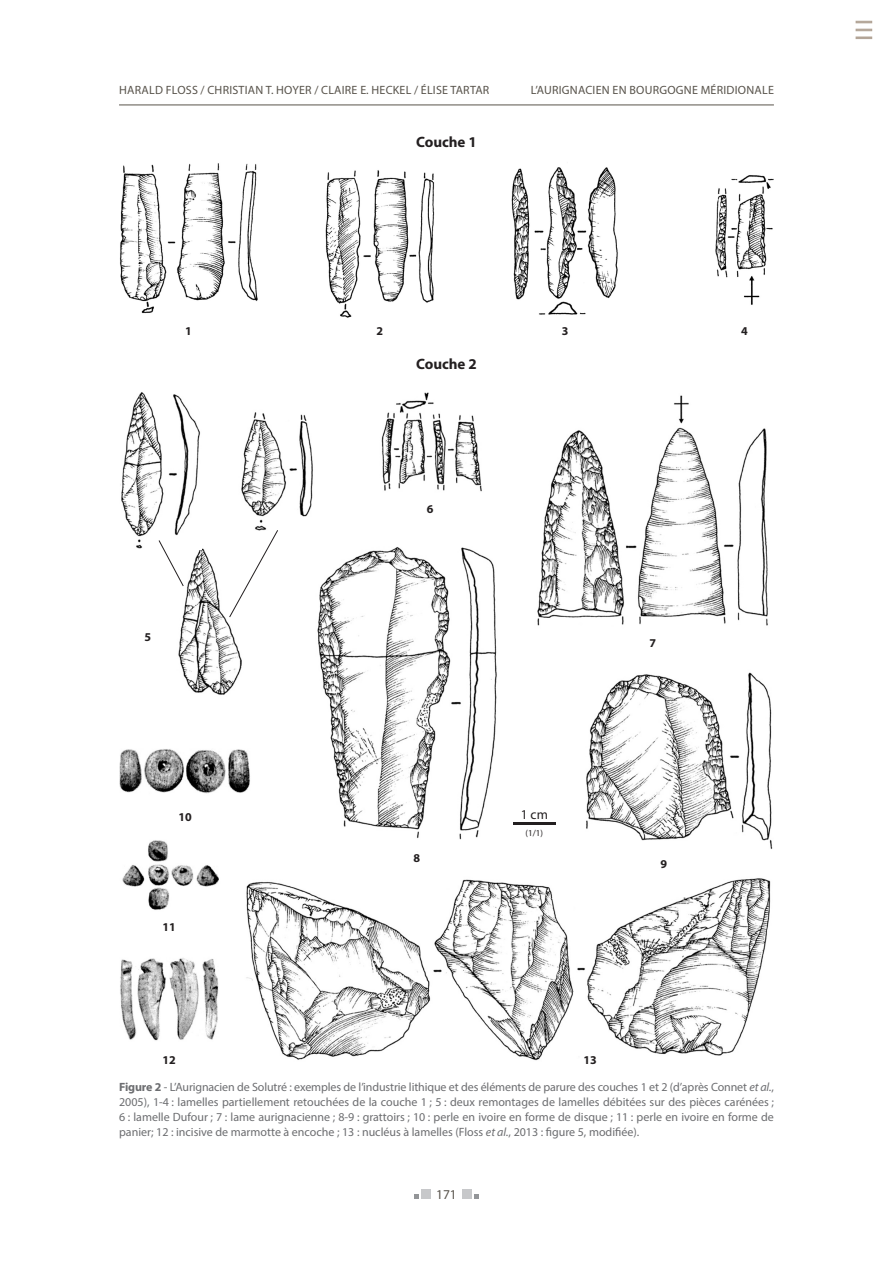
<style>
.page{position:relative;width:893px;height:1263px;background:#fff}
.page>*{position:absolute;margin:0;border:0;box-sizing:border-box;transform-origin:0 0}
.Legende{font:700 15px "Myriad Pro";color:#231f20}
.t1{font:13.5px "Myriad Pro";color:#58534b}
.Legende-2{font:13.5px "Myriad Pro";color:#231f20}
.Legende-3{font:12px/15px "Myriad Pro";color:#6c6d70;text-align:justify}
.t2{font:12px "Myriad Pro";letter-spacing:.02em;color:#58534b}
.Legende-4{font:700 12px "Myriad Pro";color:#231f20}
.Legende-5{font:9px "Myriad Pro";color:#231f20}
.s1{font-weight:700}
.s2{font-style:italic}
</style>
<div class="page">
<svg style="left:414px;top:1194px;width:4px;height:5px"></svg>
<div style="left:421px;top:1190px;width:9px;height:9px;background:#c7c8ca"></div>
<div style="left:463px;top:1190px;width:9px;height:9px;background:#c7c8ca"></div>
<svg style="left:475px;top:1194px;width:4px;height:5px"></svg>
<hr style="left:119px;top:105px;width:655px;height:1px;background:#58534b">
<svg style="left:856px;top:29px;width:16px;height:2px"></svg>
<svg style="left:856px;top:37px;width:16px;height:2px"></svg>
<svg style="left:856px;top:21px;width:16px;height:2px"></svg>
<img style="left:246px;top:878px;width:525px;height:183px">
<img style="left:119px;top:749px;width:131px;height:45px">
<img style="left:122px;top:840px;width:97px;height:70px">
<img style="left:120px;top:958px;width:99px;height:83px">
<img style="left:586px;top:672px;width:187px;height:177px">
<img style="left:317px;top:547px;width:180px;height:293px">
<img style="left:381px;top:392px;width:101px;height:100px">
<img style="left:178px;top:548px;width:64px;height:147px">
<img style="left:241px;top:412px;width:72px;height:117px">
<img style="left:120px;top:392px;width:81px;height:157px">
<img style="left:715px;top:175px;width:59px;height:130px">
<img style="left:511px;top:167px;width:107px;height:148px">
<img style="left:325px;top:170px;width:110px;height:148px">
<img style="left:120px;top:163px;width:138px;height:151px">
<hr style="left:513px;top:823px;width:43px;height:2px;background:#231f20">
<img style="left:537px;top:395px;width:231px;height:231px">
<svg style="left:158px;top:539px;width:26px;height:48px"></svg>
<svg style="left:229px;top:529px;width:49px;height:89px"></svg>
<p class="t2" style="left:119px;top:83px;width:372px">HARALD FLOSS / CHRISTIAN T. HOYER / CLAIRE E. HECKEL / ÉLISE TARTAR</p>
<p class="t2" style="left:531px;top:83px;width:245px">L’AURIGNACIEN EN BOURGOGNE MÉRIDIONALE</p>
<p class="Legende" style="left:416px;top:132px;width:62px">Couche 1</p>
<p class="Legende-4" style="left:185px;top:323px;width:8px">1</p>
<p class="Legende-4" style="left:145px;top:629px;width:8px">5</p>
<p class="Legende-4" style="left:377px;top:323px;width:8px">2</p>
<p class="Legende" style="left:416px;top:354px;width:62px">Couche 2</p>
<p class="Legende-4" style="left:427px;top:501px;width:8px">6</p>
<p class="Legende-4" style="left:562px;top:323px;width:8px">3</p>
<p class="Legende-4" style="left:741px;top:323px;width:8px">4</p>
<p class="Legende-4" style="left:649px;top:635px;width:8px">7</p>
<p class="Legende-4" style="left:179px;top:809px;width:15px">10</p>
<p class="Legende-4" style="left:163px;top:919px;width:15px">11</p>
<p class="Legende-4" style="left:413px;top:850px;width:8px">8</p>
<p class="Legende-2" style="left:521px;top:806px;width:29px">1 cm</p>
<p class="Legende-5" style="left:526px;top:827px;width:19px">(1/1)</p>
<p class="Legende-4" style="left:163px;top:1052px;width:15px">12</p>
<p class="Legende-4" style="left:584px;top:1052px;width:15px">13</p>
<p class="Legende-4" style="left:661px;top:856px;width:8px">9</p>
<p class="Legende-3" style="left:119px;top:1079px;width:656px"><span class="s1">Figure 2</span> - L’Aurignacien de Solutré : exemples de l’industrie lithique et des éléments de parure des couches 1 et 2 (d’après Connet <span class="s2">et al.</span>, 2005), 1-4 : lamelles partiellement retouchées de la couche 1 ; 5 : deux remontages de lamelles débitées sur des pièces carénées ; 6 : lamelle Dufour ; 7 : lame aurignacienne ; 8-9 : grattoirs ; 10 : perle en ivoire en forme de disque ; 11 : perle en ivoire en forme de panier; 12 : incisive de marmotte à encoche ; 13 : nucléus à lamelles (Floss <span class="s2">et al.</span>, 2013 : figure 5, modifiée).</p>
<p class="t1" style="left:436px;top:1186px;width:22px">171</p>
</div>
